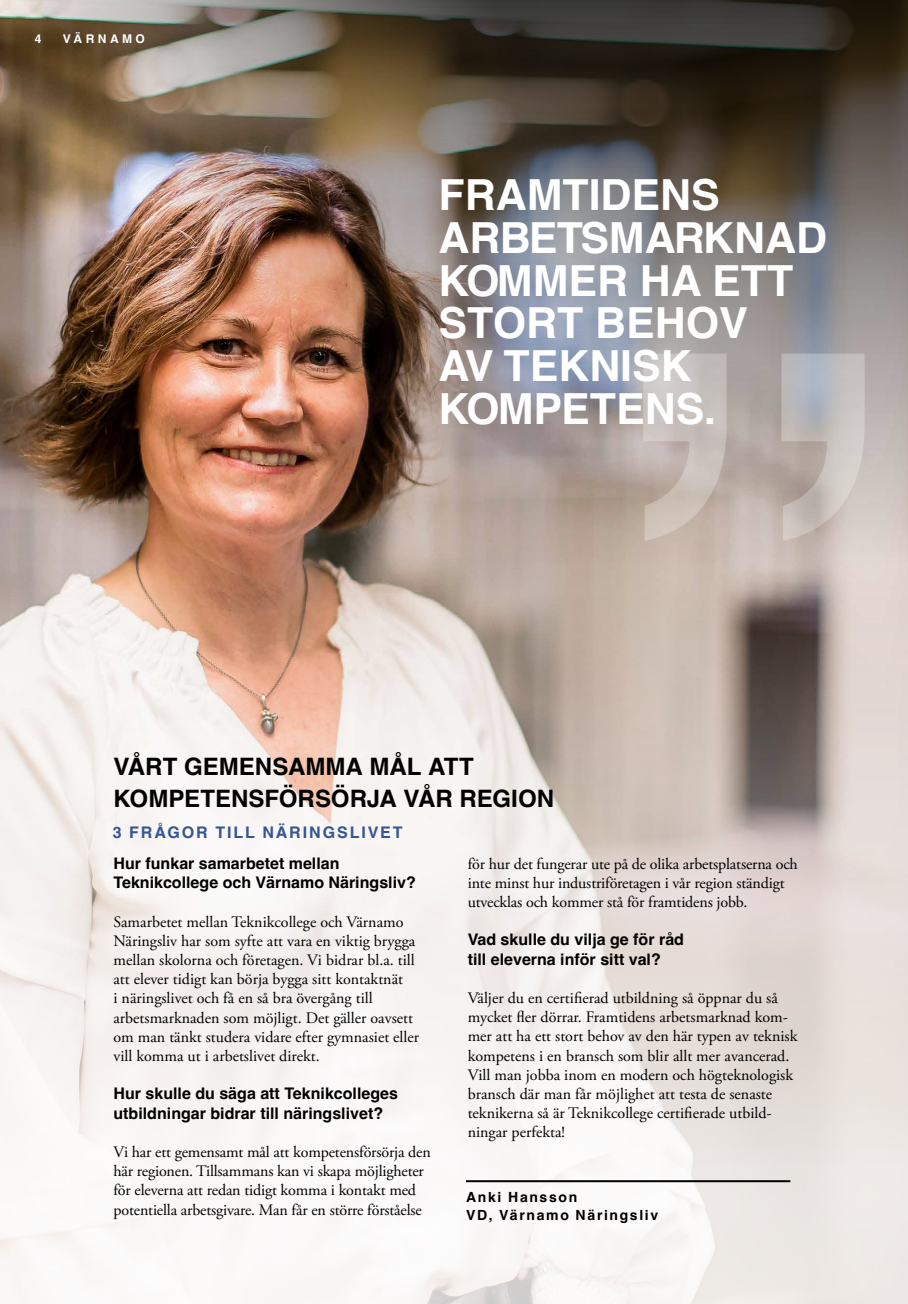
<style>
.page{position:relative;width:908px;height:1304px;background:#fff}
.page>*{position:absolute;margin:0;border:0;box-sizing:border-box;transform-origin:0 0}
.t1{font:700 42.8px/42.8px "Helvetica";color:#fff}
.t2{font:700 24px/32px "Helvetica";color:#000}
.t3{font:16px/19.2px "Adobe Garamond Pro";color:#000}
.t4{font:700 16px/19.2px "Helvetica";color:#000}
.t5{font:700 16px "Helvetica";letter-spacing:.12em;color:#355593}
.t6{font:700 14px/18px "Helvetica";letter-spacing:.12em;color:#000}
.t7{font:700 12px "Helvetica";letter-spacing:.285em;color:#fff}
</style>
<div class="page">
<img style="left:0;top:0;width:907px;height:289px">
<img style="left:0;top:289px;width:907px;height:1015px">
<svg style="left:643px;top:354px;width:221px;height:187px"></svg>
<hr style="left:466px;top:1180px;width:324px;height:2px;background:#000">
<p class="t7" style="left:35px;top:31px;width:8px">4</p>
<p class="t7" style="left:63px;top:31px;width:83px">VÄRNAMO</p>
<h1 class="t1" style="left:438px;top:178px;width:390px">FRAMTIDENS<br>ARBETSMARKNAD<br>KOMMER HA ETT<br>STORT BEHOV<br>AV TEKNISK<br>KOMPETENS.</h1>
<h2 class="t2" style="left:113px;top:753px;width:442px">VÅRT GEMENSAMMA MÅL ATT<br>KOMPETENSFÖRSÖRJA VÅR REGION</h2>
<p class="t5" style="left:113px;top:823px;width:291px">3 FRÅGOR TILL NÄRINGSLIVET</p>
<p class="t4" style="left:113px;top:855px;width:304px">Hur funkar samarbetet mellan<br>Teknikcollege och Värnamo Näringsliv?</p>
<p class="t3" style="left:113px;top:912px;width:307px">Samarbetet mellan Teknikcollege och Värnamo Näringsliv har som syfte att vara en viktig brygga mellan skolorna och företagen. Vi bidrar bl.a. till att elever tidigt kan börja bygga sitt kontaktnät<br>i näringslivet och få en så bra övergång till arbetsmarknaden som möjligt. Det gäller oavsett om man tänkt studera vidare efter gymnasiet eller vill komma ut i arbetslivet direkt.</p>
<p class="t4" style="left:113px;top:1086px;width:286px">Hur skulle du säga att Teknikcolleges utbildningar bidrar till näringslivet?</p>
<p class="t3" style="left:113px;top:1143px;width:319px">Vi har ett gemensamt mål att kompetensförsörja den här regionen. Tillsammans kan vi skapa möjligheter för eleverna att redan tidigt komma i kontakt med potentiella arbetsgivare. Man får en större förståelse</p>
<p class="t3" style="left:467px;top:854px;width:331px">för hur det fungerar ute på de olika arbetsplatserna och inte minst hur industriföretagen i vår region ständigt utvecklas och kommer stå för framtidens jobb.</p>
<p class="t4" style="left:467px;top:932px;width:218px">Vad skulle du vilja ge för råd till eleverna inför sitt val?</p>
<p class="t3" style="left:467px;top:989px;width:331px">Väljer du en certifierad utbildning så öppnar du så mycket fler dörrar. Framtidens arbetsmarknad kom&shy;mer att ha ett stort behov av den här typen av teknisk kompetens i en bransch som blir allt mer avancerad.<br>Vill man jobba inom en modern och högteknologisk bransch där man får möjlighet att testa de senaste teknikerna så är Teknikcollege certifierade utbild&shy;ningar perfekta!</p>
<p class="t6" style="left:466px;top:1190px;width:193px">Anki Hansson<br>VD, Värnamo Näringsliv</p>
</div>
